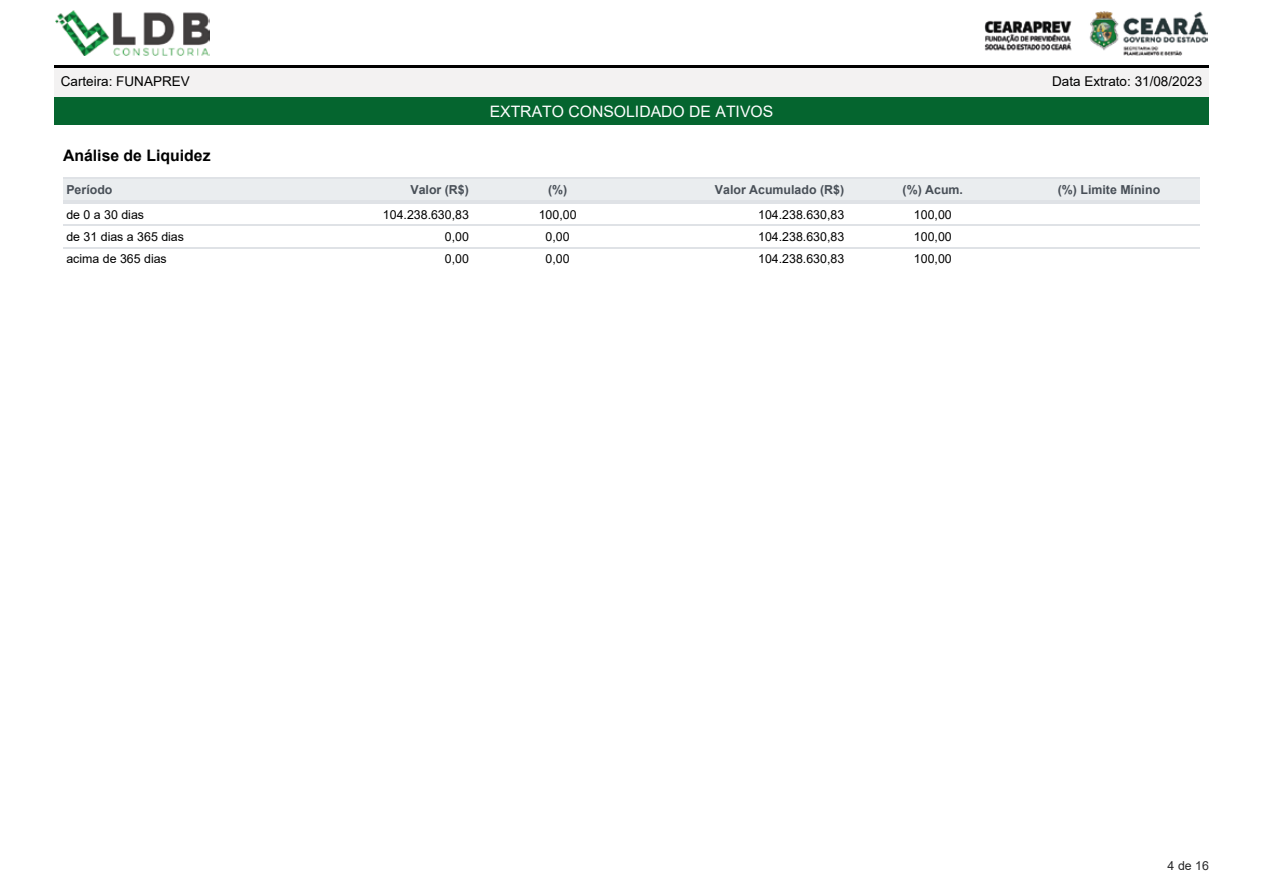
<style>
.page{position:relative;width:1263px;height:893px;background:#fff}
.page>*{position:absolute;margin:0;border:0;box-sizing:border-box;transform-origin:0 0}
.t1{font:15.75px "Arial";color:#fff}
.t2{font:700 15.75px "Arial";color:#000}
.t3{font:13.5px "Arial";color:#000}
.t4{font:12.3px "Arial";color:#000}
.t5{font:700 12.3px "Arial";color:#484f57}
.t6{font:12.3px "Arial";color:#262627}
</style>
<div class="page">
<div style="left:54px;top:65px;width:1155px;height:33px;background:#f3f2f2"></div>
<hr style="left:54px;top:65px;width:1155px;height:3px;background:#000">
<div style="left:54px;top:98px;width:1155px;height:27px;background:#05652f"></div>
<img style="left:55px;top:10px;width:155px;height:45px">
<img style="left:984px;top:11px;width:224px;height:44px">
<div style="left:63px;top:178px;width:205px;height:25px;background:#eaedef"></div>
<hr style="left:63px;top:178px;width:205px;height:1px;background:#dfe2e6">
<hr style="left:63px;top:200px;width:205px;height:3px;background:#dfe2e6">
<div style="left:268px;top:178px;width:204px;height:25px;background:#eaedef"></div>
<hr style="left:268px;top:178px;width:204px;height:1px;background:#dfe2e6">
<hr style="left:268px;top:200px;width:204px;height:3px;background:#dfe2e6">
<div style="left:472px;top:178px;width:171px;height:25px;background:#eaedef"></div>
<hr style="left:472px;top:178px;width:171px;height:1px;background:#dfe2e6">
<hr style="left:472px;top:200px;width:171px;height:3px;background:#dfe2e6">
<div style="left:643px;top:178px;width:204px;height:25px;background:#eaedef"></div>
<hr style="left:643px;top:178px;width:204px;height:1px;background:#dfe2e6">
<hr style="left:643px;top:200px;width:204px;height:3px;background:#dfe2e6">
<div style="left:847px;top:178px;width:171px;height:25px;background:#eaedef"></div>
<hr style="left:847px;top:178px;width:171px;height:1px;background:#dfe2e6">
<hr style="left:847px;top:200px;width:171px;height:3px;background:#dfe2e6">
<div style="left:1018px;top:178px;width:182px;height:25px;background:#eaedef"></div>
<hr style="left:1018px;top:178px;width:182px;height:1px;background:#dfe2e6">
<hr style="left:1018px;top:200px;width:182px;height:3px;background:#dfe2e6">
<hr style="left:63px;top:203px;width:205px;height:1px;background:#dfe2e6">
<hr style="left:268px;top:203px;width:204px;height:1px;background:#dfe2e6">
<hr style="left:472px;top:203px;width:171px;height:1px;background:#dfe2e6">
<hr style="left:643px;top:203px;width:204px;height:1px;background:#dfe2e6">
<hr style="left:847px;top:203px;width:171px;height:1px;background:#dfe2e6">
<hr style="left:1018px;top:203px;width:182px;height:1px;background:#dfe2e6">
<hr style="left:63px;top:225px;width:205px;height:1px;background:#dfe2e6">
<hr style="left:268px;top:225px;width:204px;height:1px;background:#dfe2e6">
<hr style="left:472px;top:225px;width:171px;height:1px;background:#dfe2e6">
<hr style="left:643px;top:225px;width:204px;height:1px;background:#dfe2e6">
<hr style="left:847px;top:225px;width:171px;height:1px;background:#dfe2e6">
<hr style="left:1018px;top:225px;width:182px;height:1px;background:#dfe2e6">
<hr style="left:63px;top:247px;width:205px;height:1px;background:#dfe2e6">
<hr style="left:268px;top:247px;width:204px;height:1px;background:#dfe2e6">
<hr style="left:472px;top:247px;width:171px;height:1px;background:#dfe2e6">
<hr style="left:643px;top:247px;width:204px;height:1px;background:#dfe2e6">
<hr style="left:847px;top:247px;width:171px;height:1px;background:#dfe2e6">
<hr style="left:1018px;top:247px;width:182px;height:1px;background:#dfe2e6">
<p class="t3" style="left:61px;top:72px;width:131px">Carteira: FUNAPREV</p>
<p class="t3" style="left:1052px;top:72px;width:152px">Data Extrato: 31/08/2023</p>
<p class="t1" style="left:490px;top:101px;width:285px">EXTRATO CONSOLIDADO DE ATIVOS</p>
<p class="t2" style="left:63px;top:144px;width:149px">Análise de Liquidez</p>
<p class="t5" style="left:66px;top:181px;width:48px">Período</p>
<p class="t5" style="left:410px;top:181px;width:60px">Valor (R$)</p>
<p class="t5" style="left:548px;top:181px;width:21px">(%)</p>
<p class="t5" style="left:715px;top:181px;width:131px">Valor Acumulado (R$)</p>
<p class="t5" style="left:902px;top:181px;width:62px">(%) Acum.</p>
<p class="t5" style="left:1058px;top:181px;width:104px">(%) Limite Mínino</p>
<p class="t4" style="left:66px;top:206px;width:79px">de 0 a 30 dias</p>
<p class="t4" style="left:383px;top:206px;width:88px">104.238.630,83</p>
<p class="t4" style="left:539px;top:206px;width:39px">100,00</p>
<p class="t4" style="left:758px;top:206px;width:88px">104.238.630,83</p>
<p class="t4" style="left:914px;top:206px;width:39px">100,00</p>
<p class="t4" style="left:66px;top:228px;width:119px">de 31 dias a 365 dias</p>
<p class="t4" style="left:445px;top:228px;width:26px">0,00</p>
<p class="t4" style="left:546px;top:228px;width:26px">0,00</p>
<p class="t4" style="left:758px;top:228px;width:88px">104.238.630,83</p>
<p class="t4" style="left:914px;top:228px;width:39px">100,00</p>
<p class="t4" style="left:66px;top:250px;width:102px">acima de 365 dias</p>
<p class="t4" style="left:445px;top:250px;width:26px">0,00</p>
<p class="t4" style="left:546px;top:250px;width:26px">0,00</p>
<p class="t4" style="left:758px;top:250px;width:88px">104.238.630,83</p>
<p class="t4" style="left:914px;top:250px;width:39px">100,00</p>
<p class="t6" style="left:1167px;top:857px;width:43px">4 de 16</p>
</div>
